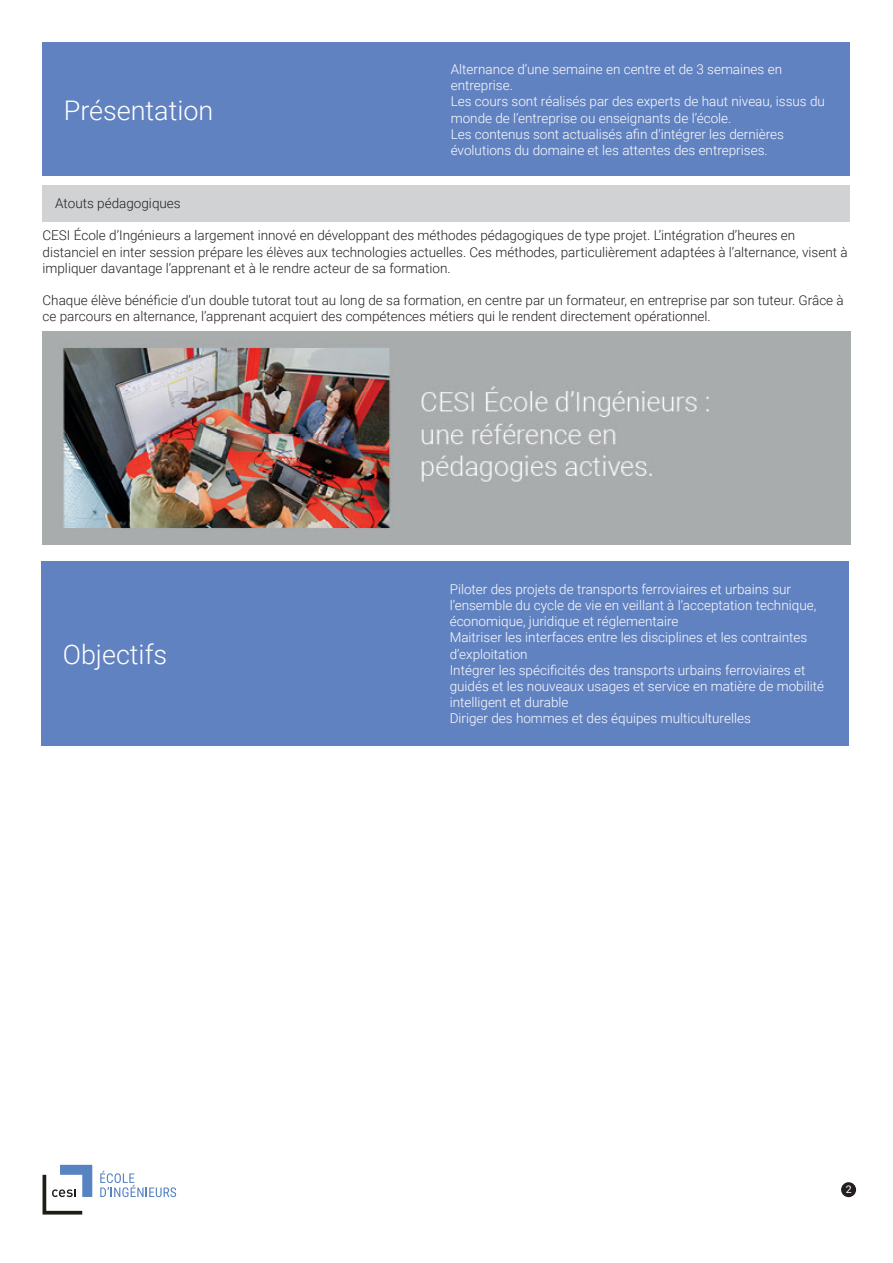
<style>
.page{position:relative;width:893px;height:1263px;background:#fff}
.page>*{position:absolute;margin:0;border:0;box-sizing:border-box;transform-origin:0 0}
.t1{font:300 27px "Roboto";color:#fff}
.t2{font:300 13.5px/16.2px "Roboto";color:#fff}
.t3{font:300 13.5px/16.2px "Roboto";color:#231f20}
.t4{font:10.5px "Roboto";color:#fff}
</style>
<div class="page">
<div style="left:841px;top:1182px;width:15px;height:15px;background:#231f20;border-radius:50%"></div>
<svg style="left:43px;top:1165px;width:49px;height:49px"></svg>
<svg style="left:100px;top:1171px;width:76px;height:26px"></svg>
<div style="left:43px;top:185px;width:807px;height:37px;background:#d1d2d4"></div>
<img style="left:43px;top:332px;width:807px;height:212px">
<div style="left:41px;top:561px;width:808px;height:185px;background:#6182c1"></div>
<div style="left:43px;top:43px;width:807px;height:133px;background:#6182c1"></div>
<h1 class="t1" style="left:64px;top:91px;width:151px">Présentation</h1>
<p class="t2" style="left:451px;top:61px;width:376px">Alternance d’une semaine en centre et de 3 semaines en entreprise.<br>Les cours sont réalisés par des experts de haut niveau, issus du monde de l’entreprise ou enseignants de l’école.<br>Les contenus sont actualisés afin d’intégrer les dernières évolutions du domaine et les attentes des entreprises.</p>
<p class="t3" style="left:55px;top:195px;width:127px">Atouts pédagogiques</p>
<p class="t3" style="left:43px;top:227px;width:807px">CESI École d’Ingénieurs a largement innové en développant des méthodes pédagogiques de type projet. L’intégration d’heures en distanciel en inter session prépare les élèves aux technologies actuelles. Ces méthodes, particulièrement adaptées à l’alternance, visent à impliquer davantage l’apprenant et à le rendre acteur de sa formation.</p>
<p class="t3" style="left:43px;top:292px;width:803px">Chaque élève bénéficie d’un double tutorat tout au long de sa formation, en centre par un formateur, en entreprise par son tuteur. Grâce à ce parcours en alternance, l’apprenant acquiert des compétences métiers qui le rendent directement opérationnel.</p>
<h1 class="t1" style="left:63px;top:635px;width:106px">Objectifs</h1>
<p class="t2" style="left:450px;top:580px;width:376px">Piloter des projets de transports ferroviaires et urbains sur l’ensemble du cycle de vie en veillant à l’acceptation technique, économique, juridique et réglementaire<br>Maitriser les interfaces entre les disciplines et les contraintes d’exploitation<br>Intégrer les spécificités des transports urbains ferroviaires et guidés et les nouveaux usages et service en matière de mobilité intelligent et durable<br>Diriger des hommes et des équipes multiculturelles</p>
<p class="t4" style="left:846px;top:1182px;width:7px">2</p>
</div>
